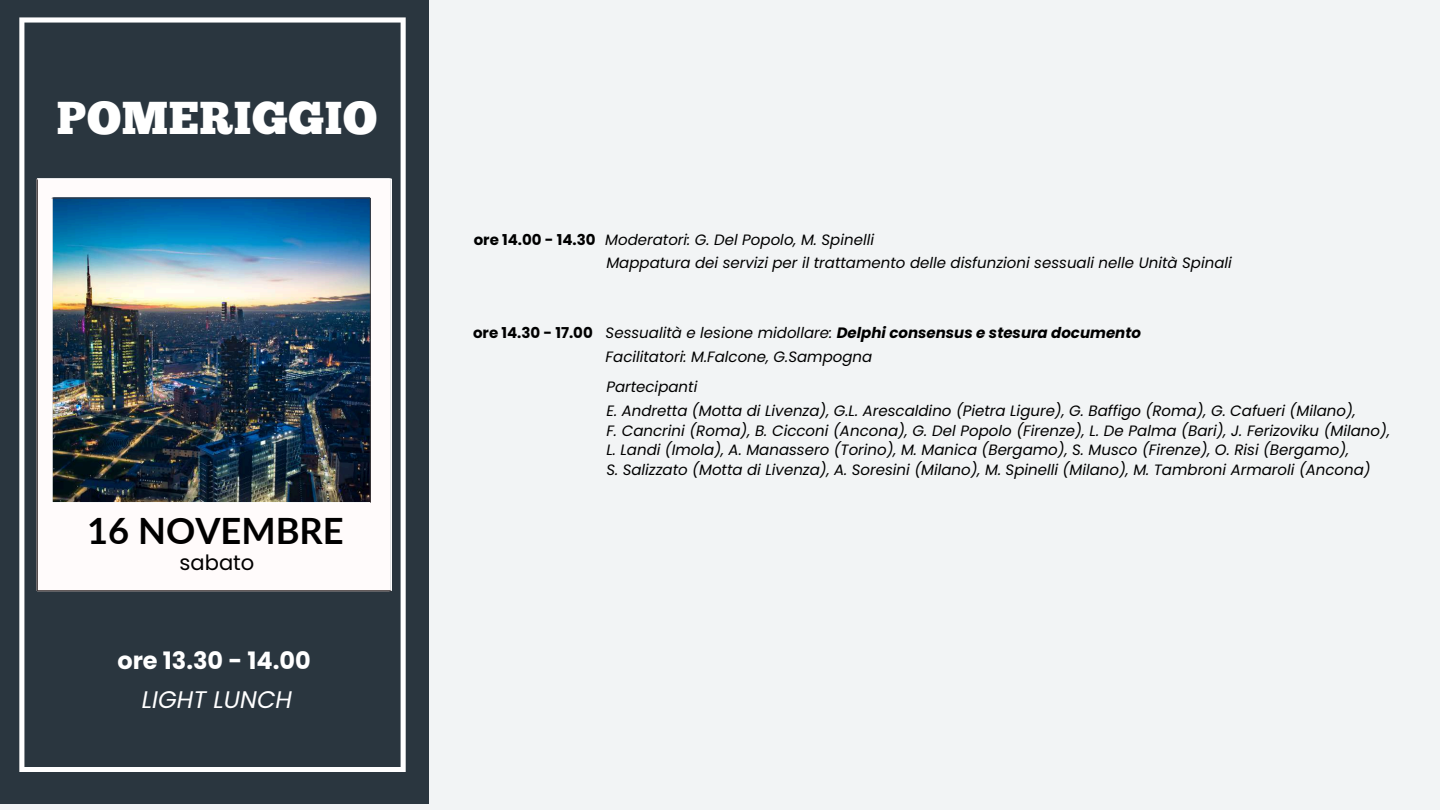
<style>
.page{position:relative;width:1440px;height:810px;background:#f2f4f5}
.page>*{position:absolute;margin:0;border:0;box-sizing:border-box;transform-origin:0 0}
.t1{font:46px "Chunk Five";letter-spacing:.015em;color:#fff}
.t2{font:700 36.3px "Lato";color:#000}
.t3{font:700 24px "Poppins";color:#fff}
.t4{font:italic 24px "Poppins";color:#fff}
.t5{font:21.1px "Poppins";color:#000}
.t6{font:italic 15px/19.5px "Poppins";color:#000}
.t7{font:italic 700 15px "Poppins";color:#000}
.t8{font:700 15px "Poppins";color:#000}
.s1{font-style:normal}
.s2{font-weight:400}
</style>
<div class="page">
<div style="left:0;top:0;width:429px;height:803px;background:#2a363f"></div>
<svg style="left:19px;top:17px;width:387px;height:755px"></svg>
<img style="left:37px;top:178px;width:355px;height:413px">
<h1 class="t1" style="left:57px;top:100px;width:322px">POMERIGGIO</h1>
<h2 class="t2" style="left:87px;top:508px;width:258px">16 NOVEMBRE</h2>
<h3 class="t5" style="left:180px;top:548px;width:76px">sabato</h3>
<h3 class="t3" style="left:117px;top:644px;width:195px">ore 13.30 - 14.00</h3>
<h3 class="t4" style="left:142px;top:683px;width:152px">LIGHT LUNCH</h3>
<p class="t8" style="left:474px;top:229px;width:123px">ore 14.00 - 14.30</p>
<p class="t6" style="left:605px;top:230px;width:270px">Moderatori: G. Del Popolo, M. Spinelli</p>
<p class="t6" style="left:606px;top:253px;width:627px">Mappatura dei servizi per il trattamento delle disfunzioni sessuali nelle Unità Spinali</p>
<p class="t7" style="left:473px;top:323px;width:669px"><span class="s1">ore 14.30 - 17.00</span> <span class="s2">Sessualità e lesione midollare:</span> Delphi consensus e stesura documento</p>
<p class="t6" style="left:606px;top:342px;width:268px;line-height:29.8px">Facilitatori: M.Falcone, G.Sampogna<br>Partecipanti</p>
<p class="t6" style="left:606px;top:401px;width:785px">E. Andretta (Motta di Livenza), G.L. Arescaldino (Pietra Ligure), G. Baffigo (Roma), G. Cafueri (Milano),<br>F. Cancrini (Roma), B. Cicconi (Ancona), G. Del Popolo (Firenze), L. De Palma (Bari), J. Ferizoviku (Milano), L. Landi (Imola), A. Manassero (Torino), M. Manica (Bergamo), S. Musco (Firenze), O. Risi (Bergamo),<br>S. Salizzato (Motta di Livenza), A. Soresini (Milano), M. Spinelli (Milano), M. Tambroni Armaroli (Ancona)</p>
</div>
